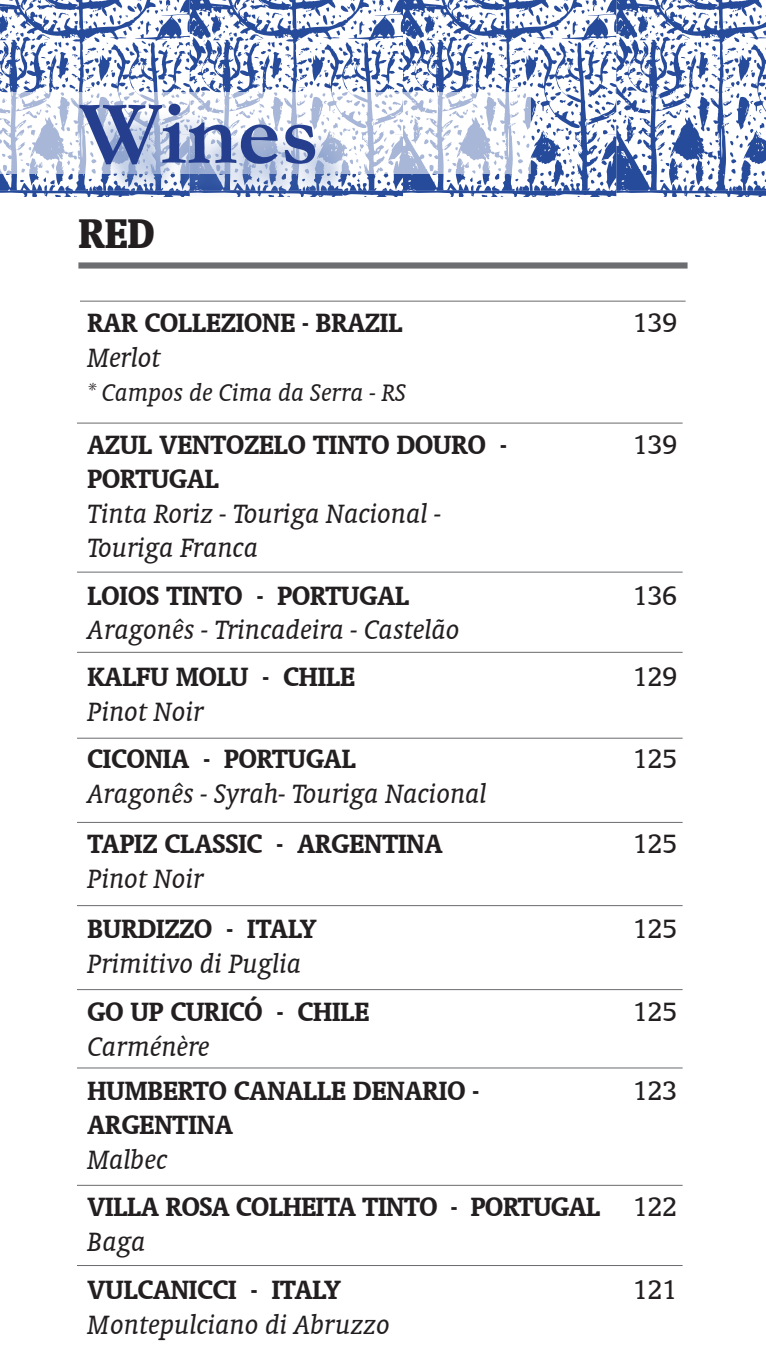
<style>
.page{position:relative;width:766px;height:1361px;background:#fff}
.page>*{position:absolute;margin:0;border:0;box-sizing:border-box;transform-origin:0 0}
.t1{font:700 91.8px "Garamond";color:#253f8e}
.t2{font:700 condensed 47.1px "Oranda BT";color:#231f20}
.t3{font:700 30px/34.5px "Oranda BT";color:#231f20}
.t4{font:italic 30px "Oranda BT";color:#231f20}
.t5{font:30px "Oranda BT";color:#231f20}
.t6{font:italic 27px "Oranda BT";color:#231f20}
</style>
<div class="page">
<svg style="left:0;top:0;width:765px;height:196px"></svg>
<svg style="left:0;top:92px;width:531px;height:81px"></svg>
<div style="left:85px;top:110px;width:266px;height:91px;background:#6081bf;opacity:.6"></div>
<div style="left:78px;top:262px;width:609px;height:6px;background:#6c6d70"></div>
<hr style="left:77px;top:422px;width:605px;height:1px;background:#6c6d70">
<hr style="left:77px;top:571px;width:605px;height:1px;background:#6c6d70">
<hr style="left:77px;top:652px;width:605px;height:1px;background:#6c6d70">
<hr style="left:77px;top:737px;width:605px;height:2px;background:#6c6d70">
<hr style="left:77px;top:822px;width:605px;height:1px;background:#6c6d70">
<hr style="left:77px;top:905px;width:605px;height:1px;background:#6c6d70">
<hr style="left:77px;top:989px;width:605px;height:1px;background:#6c6d70">
<hr style="left:77px;top:1265px;width:605px;height:1px;background:#6c6d70">
<hr style="left:77px;top:1185px;width:605px;height:1px;background:#6c6d70">
<hr style="left:77px;top:1067px;width:605px;height:1px;background:#6c6d70">
<hr style="left:80px;top:301px;width:605px;height:1px;background:#6c6d70">
<h1 class="t1" style="left:79px;top:79px;width:241px">Wines</h1>
<p class="t2" style="left:78px;top:206px;width:78px">RED</p>
<p class="t3" style="left:87px;top:305px;width:316px">RAR COLLEZIONE - BRAZIL</p>
<p class="t4" style="left:87px;top:340px;width:75px">Merlot</p>
<p class="t6" style="left:87px;top:377px;width:320px">* Campos de Cima da Serra - RS</p>
<p class="t3" style="left:87px;top:427px;width:420px">AZUL VENTOZELO TINTO DOURO -<br>PORTUGAL</p>
<p class="t4" style="left:87px;top:496px;width:355px">Tinta Roriz - Touriga Nacional -</p>
<p class="t4" style="left:87px;top:531px;width:172px">Touriga Franca</p>
<p class="t3" style="left:87px;top:577px;width:323px">LOIOS TINTO - PORTUGAL</p>
<p class="t4" style="left:87px;top:613px;width:373px">Aragonês - Trincadeira - Castelão</p>
<p class="t3" style="left:87px;top:659px;width:269px">KALFU MOLU - CHILE</p>
<p class="t4" style="left:87px;top:694px;width:118px">Pinot Noir</p>
<p class="t3" style="left:87px;top:741px;width:269px">CICONIA - PORTUGAL</p>
<p class="t4" style="left:87px;top:776px;width:401px">Aragonês - Syrah- Touriga Nacional</p>
<p class="t3" style="left:87px;top:826px;width:356px">TAPIZ CLASSIC - ARGENTINA</p>
<p class="t4" style="left:87px;top:861px;width:118px">Pinot Noir</p>
<p class="t3" style="left:87px;top:911px;width:230px">BURDIZZO - ITALY</p>
<p class="t4" style="left:87px;top:946px;width:215px">Primitivo di Puglia</p>
<p class="t3" style="left:87px;top:994px;width:283px">GO UP CURICÓ - CHILE</p>
<p class="t4" style="left:87px;top:1029px;width:124px">Carménère</p>
<p class="t3" style="left:87px;top:1072px;width:392px">HUMBERTO CANALLE DENARIO -<br>ARGENTINA</p>
<p class="t4" style="left:87px;top:1142px;width:81px">Malbec</p>
<p class="t3" style="left:87px;top:1188px;width:514px">VILLA ROSA COLHEITA TINTO - PORTUGAL</p>
<p class="t4" style="left:87px;top:1224px;width:60px">Baga</p>
<p class="t3" style="left:87px;top:1272px;width:255px">VULCANICCI - ITALY</p>
<p class="t4" style="left:87px;top:1307px;width:304px">Montepulciano di Abruzzo</p>
<p class="t5" style="left:633px;top:306px;width:45px">139</p>
<p class="t5" style="left:633px;top:427px;width:45px">139</p>
<p class="t5" style="left:633px;top:578px;width:45px">136</p>
<p class="t5" style="left:633px;top:660px;width:45px">129</p>
<p class="t5" style="left:633px;top:741px;width:45px">125</p>
<p class="t5" style="left:633px;top:826px;width:45px">125</p>
<p class="t5" style="left:633px;top:911px;width:45px">125</p>
<p class="t5" style="left:633px;top:995px;width:45px">125</p>
<p class="t5" style="left:633px;top:1073px;width:45px">123</p>
<p class="t5" style="left:633px;top:1189px;width:45px">122</p>
<p class="t5" style="left:633px;top:1273px;width:45px">121</p>
</div>
